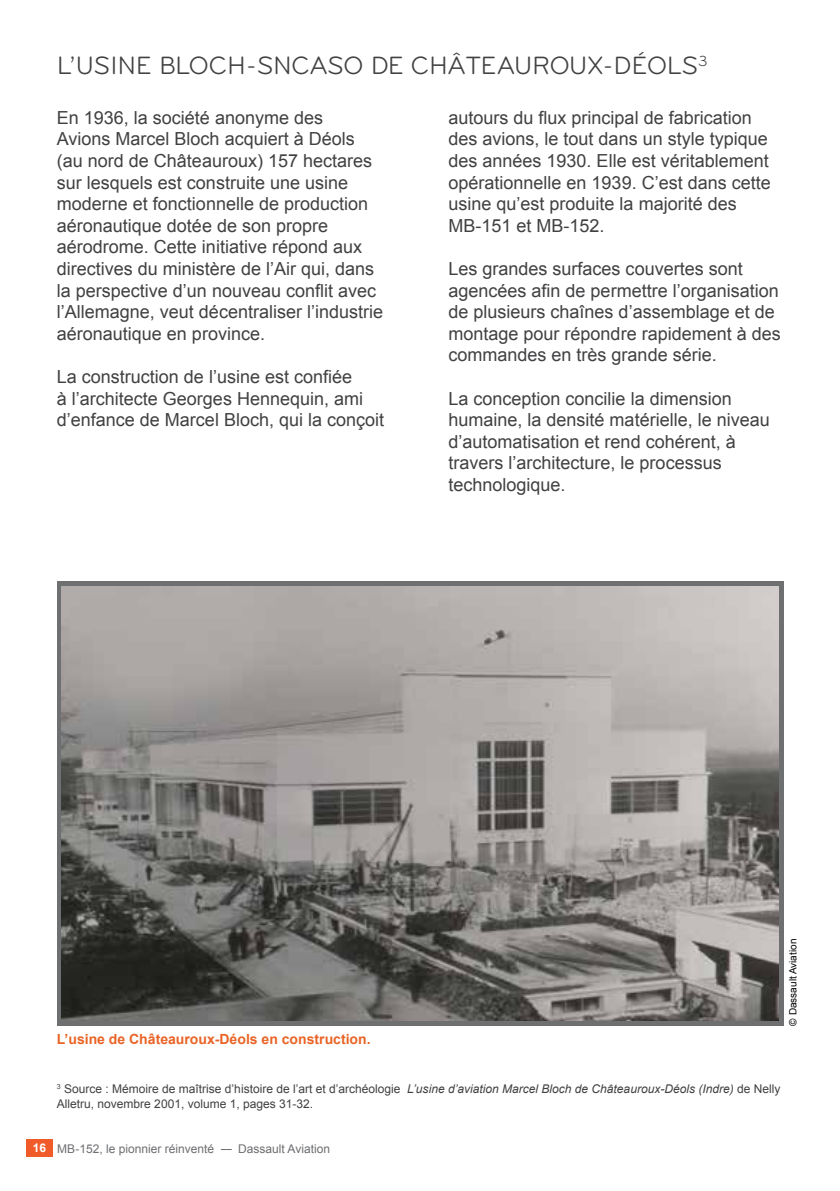
<style>
.page{position:relative;width:840px;height:1191px;background:#fff}
.page>*{position:absolute;margin:0;border:0;box-sizing:border-box;transform-origin:0 0}
.t1{font:26px "Bryant Regular Alt";letter-spacing:-.015em;color:#414042}
.t2{font:18px/21.6px "Arial";color:#414042}
.t3{font:700 14px "Arial";color:#e96426}
.t4{font:12px/14.4px "Arial";color:#414042}
.t5{font:12px "Arial";color:#6d6e71}
.t6{font:10px "Arial";color:#000}
.s1{font-style:italic}
.s2{font-weight:700;color:#fff}
</style>
<div class="page">
<div style="left:26px;top:1139px;width:26px;height:17px;background:#f15a29"></div>
<div style="left:57px;top:581px;width:725px;height:444px;background:#6d6f71"></div>
<img style="left:61px;top:586px;width:717px;height:434px">
<h1 class="t1" style="left:57px;top:51px;width:652px">L’USINE BLOCH-SNCASO DE CHÂTEAUROUX-DÉOLS<sup>3</sup></h1>
<p class="t2" style="left:57px;top:107px;width:328px">En 1936, la société anonyme des<br>Avions Marcel Bloch acquiert à Déols (au nord de Châteauroux) 157 hectares sur lesquels est construite une usine moderne et fonctionnelle de production aéronautique dotée de son propre aérodrome. Cette initiative répond aux directives du ministère de l’Air qui, dans la perspective d’un nouveau conflit avec l’Allemagne, veut décentraliser l’industrie aéronautique en province.</p>
<p class="t2" style="left:57px;top:366px;width:329px">La construction de l’usine est confiée<br>à l’architecte Georges Hennequin, ami d’enfance de Marcel Bloch, qui la conçoit</p>
<p class="t2" style="left:448px;top:107px;width:324px">autours du flux principal de fabrication des avions, le tout dans un style typique des années 1930. Elle est véritablement opérationnelle en 1939. C’est dans cette usine qu’est produite la majorité des MB-151 et MB-152.</p>
<p class="t2" style="left:448px;top:258px;width:334px">Les grandes surfaces couvertes sont agencées afin de permettre l’organisation de plusieurs chaînes d’assemblage et de montage pour répondre rapidement à des commandes en très grande série.</p>
<p class="t2" style="left:448px;top:388px;width:323px">La conception concilie la dimension humaine, la densité matérielle, le niveau d’automatisation et rend cohérent, à travers l’architecture, le processus technologique.</p>
<p class="t3" style="left:57px;top:1029px;width:315px">L’usine de Châteauroux-Déols en construction.</p>
<p class="t6" style="left:786px;top:1025px;width:88px;rotate:-90deg">© Dassault Aviation</p>
<p class="t4" style="left:57px;top:1082px;width:724px"><sup>3</sup> Source : Mémoire de maîtrise d’histoire de l’art et d’archéologie <span class="s1">L’usine d’aviation Marcel Bloch de Châteauroux-Déols (Indre)</span> de Nelly<br>Alletru, novembre 2001, volume 1, pages 31-32.</p>
<p class="t5" style="left:33px;top:1140px;width:183px"><span class="s2">16</span> MB-152, le pionnier réinventé</p>
<p class="t5" style="left:238px;top:1140px;width:93px">Dassault Aviation</p>
</div>
